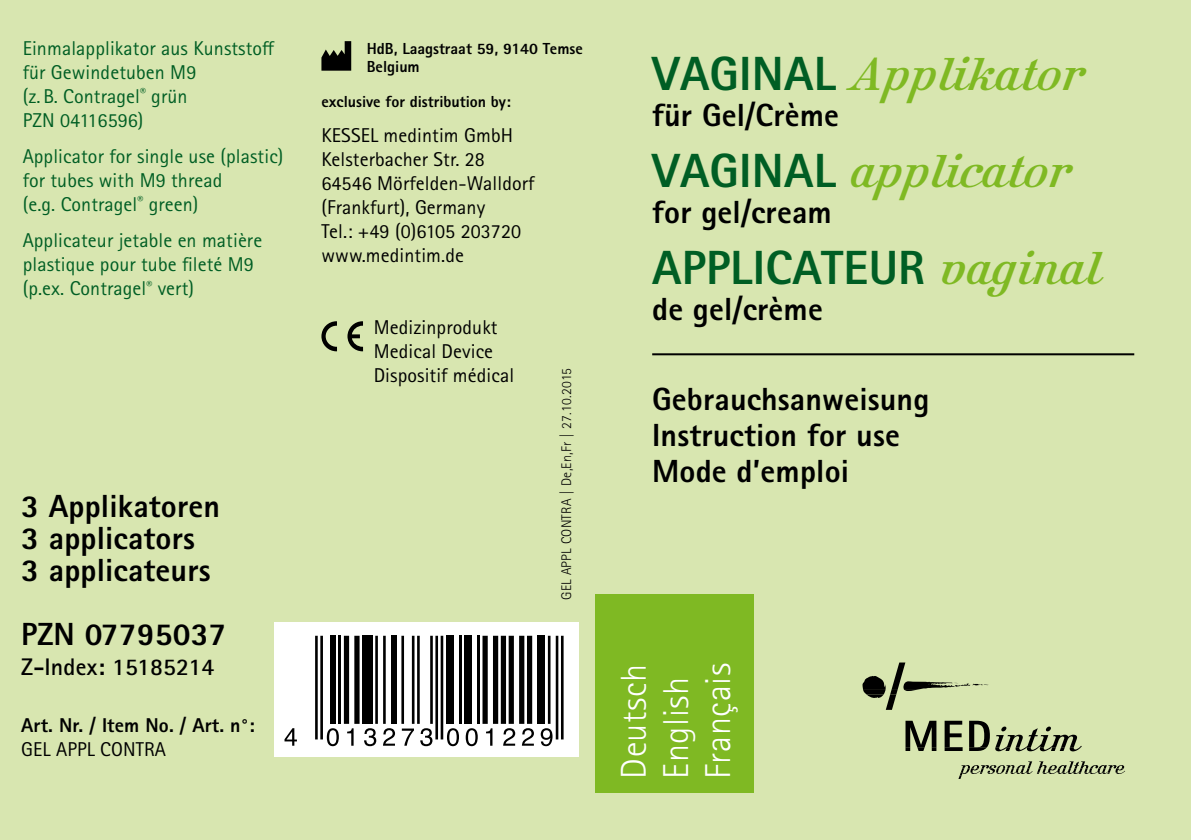
<style>
.page{position:relative;width:1191px;height:840px;background:#fff}
.page>*{position:absolute;margin:0;border:0;box-sizing:border-box;transform-origin:0 0}
.t1{font:48px "Kursivschrift Liegend";letter-spacing:.005em;color:#7fb923}
.t2{font:800 48px "Rotis Sans Serif Pro";letter-spacing:.005em;color:#005e24}
.t3{font:300 36px/42px "Rotis Sans Serif Pro";letter-spacing:.015em;color:#fff}
.t4{font:800 32px/36px "Rotis Sans Serif Pro";letter-spacing:.005em;color:#000}
.t5{font:700 24px "Rotis Sans Serif Pro";letter-spacing:.005em;color:#000}
.t6{font:20px/24px "Rotis Sans Serif Pro";letter-spacing:.005em;color:#005e24}
.t7{font:20px/24px "Rotis Sans Serif Pro";letter-spacing:.005em;color:#000}
.t8{font:800 20px "Rotis Sans Serif Pro";letter-spacing:.005em;color:#000}
.t9{font:800 16px/18px "Rotis Sans Serif Pro";color:#000}
.t10{font:300 14px "Rotis Sans Serif Pro";letter-spacing:.015em;color:#000}
.s1{font-family:"Rotis Sans Serif Pro";font-weight:800;color:#005e24}
.s2{font-family:"Kursivschrift Liegend";font-weight:400;color:#7fb923}
</style>
<div class="page">
<div style="left:0;top:0;width:1191px;height:839px;background:#d8e6b0"></div>
<div style="left:274px;top:621px;width:304px;height:135px;background:#fff"></div>
<svg style="left:321px;top:41px;width:30px;height:30px"></svg>
<svg style="left:321px;top:321px;width:16px;height:30px"></svg>
<svg style="left:347px;top:321px;width:16px;height:30px"></svg>
<div style="left:595px;top:594px;width:159px;height:198px;background:#7fb923"></div>
<svg style="left:958px;top:761px;width:167px;height:17px"></svg>
<svg style="left:862px;top:662px;width:219px;height:89px"></svg>
<hr style="left:652px;top:353px;width:482px;height:2px;background:#000">
<hr style="left:320px;top:635px;width:3px;height:104px;background:#000">
<hr style="left:315px;top:635px;width:3px;height:104px;background:#000">
<div style="left:331px;top:635px;width:5px;height:88px;background:#000"></div>
<hr style="left:339px;top:635px;width:2px;height:88px;background:#000">
<div style="left:354px;top:635px;width:5px;height:88px;background:#000"></div>
<div style="left:344px;top:635px;width:5px;height:88px;background:#000"></div>
<div style="left:362px;top:635px;width:11px;height:88px;background:#000"></div>
<hr style="left:383px;top:635px;width:3px;height:88px;background:#000">
<hr style="left:375px;top:635px;width:3px;height:88px;background:#000">
<div style="left:391px;top:635px;width:5px;height:88px;background:#000"></div>
<hr style="left:440px;top:635px;width:3px;height:104px;background:#000">
<hr style="left:435px;top:635px;width:3px;height:104px;background:#000">
<hr style="left:430px;top:635px;width:3px;height:88px;background:#000">
<hr style="left:417px;top:635px;width:3px;height:88px;background:#000">
<hr style="left:412px;top:635px;width:2px;height:88px;background:#000">
<hr style="left:401px;top:635px;width:3px;height:88px;background:#000">
<div style="left:446px;top:635px;width:8px;height:88px;background:#000"></div>
<hr style="left:459px;top:635px;width:2px;height:88px;background:#000">
<div style="left:464px;top:635px;width:8px;height:88px;background:#000"></div>
<hr style="left:477px;top:635px;width:3px;height:88px;background:#000">
<div style="left:527px;top:635px;width:5px;height:88px;background:#000"></div>
<div style="left:519px;top:635px;width:5px;height:88px;background:#000"></div>
<div style="left:508px;top:635px;width:6px;height:88px;background:#000"></div>
<div style="left:501px;top:635px;width:5px;height:88px;background:#000"></div>
<div style="left:493px;top:635px;width:5px;height:88px;background:#000"></div>
<div style="left:482px;top:635px;width:6px;height:88px;background:#000"></div>
<div style="left:537px;top:635px;width:8px;height:88px;background:#000"></div>
<hr style="left:561px;top:635px;width:2px;height:104px;background:#000">
<hr style="left:556px;top:635px;width:2px;height:104px;background:#000">
<hr style="left:548px;top:635px;width:2px;height:88px;background:#000">
<svg style="left:284px;top:728px;width:13px;height:17px"></svg>
<svg style="left:327px;top:728px;width:12px;height:17px"></svg>
<svg style="left:347px;top:728px;width:6px;height:17px"></svg>
<svg style="left:364px;top:728px;width:12px;height:17px"></svg>
<svg style="left:383px;top:728px;width:12px;height:17px"></svg>
<svg style="left:402px;top:728px;width:12px;height:17px"></svg>
<svg style="left:420px;top:728px;width:12px;height:17px"></svg>
<svg style="left:447px;top:728px;width:12px;height:17px"></svg>
<svg style="left:466px;top:728px;width:12px;height:17px"></svg>
<svg style="left:486px;top:728px;width:6px;height:17px"></svg>
<svg style="left:503px;top:728px;width:12px;height:17px"></svg>
<svg style="left:522px;top:728px;width:12px;height:17px"></svg>
<svg style="left:541px;top:728px;width:11px;height:17px"></svg>
<p class="t6" style="left:23px;top:36px;width:253px">Einmalapplikator aus Kunststoff für Gewindetuben M9<br>(z. B. Contragel<sup>®</sup> grün<br>PZN 04116596)</p>
<p class="t6" style="left:23px;top:144px;width:262px">Applicator for single use (plastic) for tubes with M9 thread<br>(e.g. Contragel<sup>®</sup> green)</p>
<p class="t6" style="left:23px;top:228px;width:241px">Applicateur jetable en matière plastique pour tube fileté M9 (p.ex. Contragel<sup>®</sup> vert)</p>
<h3 class="t4" style="left:21px;top:490px;width:200px;line-height:32px">3 Applikatoren<br>3 applicators<br>3 applicateurs</h3>
<h3 class="t4" style="left:21px;top:616px;width:207px">PZN 07795037</h3>
<p class="t5" style="left:21px;top:651px;width:195px">Z-Index: 15185214</p>
<p class="t8" style="left:21px;top:711px;width:235px">Art. Nr. / Item No. / Art. n°:</p>
<p class="t7" style="left:21px;top:736px;width:146px">GEL APPL CONTRA</p>
<p class="t9" style="left:367px;top:40px;width:217px">HdB, Laagstraat 59, 9140 Temse<br>Belgium</p>
<p class="t9" style="left:321px;top:92px;width:191px">exclusive for distribution by:</p>
<p class="t7" style="left:321px;top:123px;width:214px">KESSEL medintim GmbH<br>Kelsterbacher Str. 28<br>64546 Mörfelden-Walldorf (Frankfurt), Germany<br>Tel.: +49 (0)6105 203720 www.medintim.de</p>
<p class="t7" style="left:374px;top:315px;width:142px">Medizinprodukt<br>Medical Device<br>Dispositif médical</p>
<p class="t10" style="left:558px;top:599px;width:233px;rotate:-90deg">GEL APPL CONTRA | De,En,Fr | 27.10.2015</p>
<h1 class="t1" style="left:652px;top:46px;width:433px"><span class="s1">VAGINAL</span> Applikator</h1>
<h3 class="t4" style="left:652px;top:97px;width:188px">für Gel/Crème</h3>
<h1 class="t1" style="left:652px;top:144px;width:419px"><span class="s1">VAGINAL</span> applicator</h1>
<h3 class="t4" style="left:652px;top:194px;width:181px">for gel/cream</h3>
<h1 class="t2" style="left:652px;top:237px;width:449px">APPLICATEUR <span class="s2">vaginal</span></h1>
<h3 class="t4" style="left:652px;top:291px;width:172px">de gel/crème</h3>
<h3 class="t4" style="left:652px;top:380px;width:279px">Gebrauchsanweisung<br>Instruction for use<br>Mode d’emploi</h3>
<h2 class="t3" style="left:613px;top:778px;width:117px;rotate:-90deg">Deutsch<br>English<br>Français</h2>
</div>
